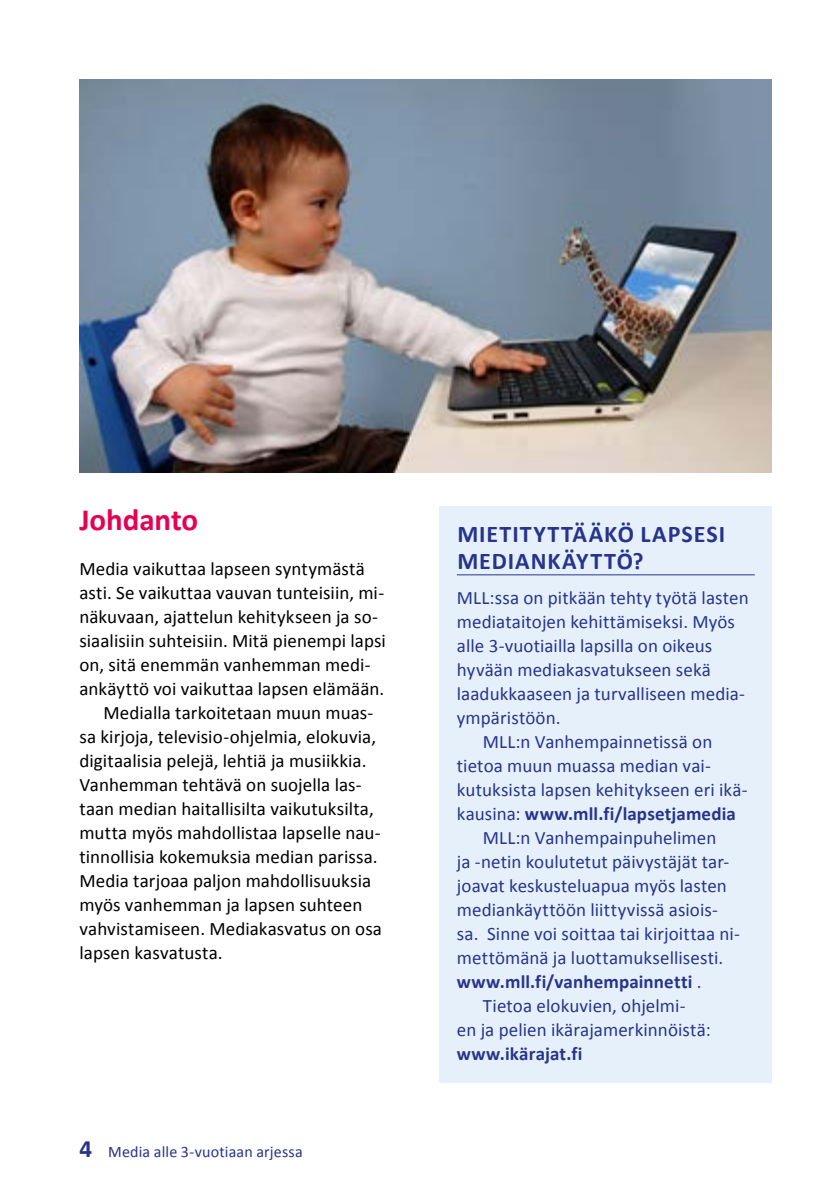
<style>
.page{position:relative;width:840px;height:1191px;background:#fff}
.page>*{position:absolute;margin:0;border:0;box-sizing:border-box;transform-origin:0 0}
.t1{font:700 31px "Calibri";color:#e50054}
.t2{font:700 24px/27px "Calibri";letter-spacing:.04em;color:#28348b}
.t3{font:19px "Calibri";letter-spacing:.005em;color:#000}
.t4{font:19px "Calibri";letter-spacing:.005em;color:#28348b}
.t5{font:700 19px "Calibri";letter-spacing:.01em;color:#28348b}
.t6{font:16px "Calibri";letter-spacing:.01em;color:#28348b}
.s1{font-weight:700;font-size:25px}
.s2{font-weight:400}
</style>
<div class="page">
<div style="left:439px;top:506px;width:332px;height:577px;background:#e6f0fb"></div>
<hr style="left:456px;top:574px;width:298px;height:1px;background:#28348b">
<img style="left:79px;top:79px;width:692px;height:393px">
<h1 class="t1" style="left:79px;top:500px;width:120px">Johdanto</h1>
<p class="t3" style="left:79px;top:557px;width:287px">Media vaikuttaa lapseen syntymästä</p>
<p class="t3" style="left:79px;top:581px;width:306px">asti. Se vaikuttaa vauvan tunteisiin, mi-</p>
<p class="t3" style="left:79px;top:605px;width:300px">näkuvaan, ajattelun kehitykseen ja so-</p>
<p class="t3" style="left:79px;top:629px;width:308px">siaalisiin suhteisiin. Mitä pienempi lapsi</p>
<p class="t3" style="left:79px;top:653px;width:292px">on, sitä enemmän vanhemman medi-</p>
<p class="t3" style="left:79px;top:677px;width:306px">ankäyttö voi vaikuttaa lapsen elämään.</p>
<p class="t3" style="left:103px;top:701px;width:271px">Medialla tarkoitetaan muun muas-</p>
<p class="t3" style="left:79px;top:725px;width:298px">sa kirjoja, televisio-ohjelmia, elokuvia,</p>
<p class="t3" style="left:79px;top:749px;width:288px">digitaalisia pelejä, lehtiä ja musiikkia.</p>
<p class="t3" style="left:79px;top:773px;width:283px">Vanhemman tehtävä on suojella las-</p>
<p class="t3" style="left:79px;top:797px;width:296px">taan median haitallisilta vaikutuksilta,</p>
<p class="t3" style="left:79px;top:821px;width:302px">mutta myös mahdollistaa lapselle nau-</p>
<p class="t3" style="left:79px;top:845px;width:299px">tinnollisia kokemuksia median parissa.</p>
<p class="t3" style="left:79px;top:869px;width:293px">Media tarjoaa paljon mahdollisuuksia</p>
<p class="t3" style="left:79px;top:893px;width:284px">myös vanhemman ja lapsen suhteen</p>
<p class="t3" style="left:79px;top:917px;width:304px">vahvistamiseen. Mediakasvatus on osa</p>
<p class="t3" style="left:79px;top:941px;width:145px">lapsen kasvatusta.</p>
<p class="t6" style="left:79px;top:1141px;width:225px"><span class="s1">4</span> Media alle 3-vuotiaan arjessa</p>
<p class="t2" style="left:457px;top:519px;width:269px">Mietityttääkö lapsesi mediankäyttö?</p>
<p class="t4" style="left:456px;top:586px;width:293px">MLL:ssa on pitkään tehty työtä lasten</p>
<p class="t4" style="left:456px;top:610px;width:279px">mediataitojen kehittämiseksi. Myös</p>
<p class="t4" style="left:456px;top:634px;width:257px">alle 3-vuotiailla lapsilla on oikeus</p>
<p class="t4" style="left:456px;top:658px;width:255px">hyvään mediakasvatukseen sekä</p>
<p class="t4" style="left:456px;top:682px;width:289px">laadukkaaseen ja turvalliseen media-</p>
<p class="t4" style="left:456px;top:706px;width:105px">ympäristöön.</p>
<p class="t4" style="left:482px;top:730px;width:231px">MLL:n Vanhempainnetissä on</p>
<p class="t4" style="left:456px;top:754px;width:255px">tietoa muun muassa median vai-</p>
<p class="t4" style="left:456px;top:778px;width:292px">kutuksista lapsen kehitykseen eri ikä-</p>
<p class="t5" style="left:456px;top:802px;width:280px"><span class="s2">kausina:</span> www.mll.fi/lapsetjamedia</p>
<p class="t4" style="left:482px;top:826px;width:235px">MLL:n Vanhempainpuhelimen</p>
<p class="t4" style="left:456px;top:850px;width:274px">ja -netin koulutetut päivystäjät tar-</p>
<p class="t4" style="left:456px;top:874px;width:271px">joavat keskusteluapua myös lasten</p>
<p class="t4" style="left:456px;top:898px;width:262px">mediankäyttöön liittyvissä asiois-</p>
<p class="t4" style="left:456px;top:922px;width:284px">sa. Sinne voi soittaa tai kirjoittaa ni-</p>
<p class="t4" style="left:456px;top:946px;width:268px">mettömänä ja luottamuksellisesti.</p>
<p class="t5" style="left:456px;top:970px;width:246px">www.mll.fi/vanhempainnetti <span class="s2">.</span></p>
<p class="t4" style="left:482px;top:994px;width:204px">Tietoa elokuvien, ohjelmi-</p>
<p class="t4" style="left:456px;top:1018px;width:255px">en ja pelien ikärajamerkinnöistä:</p>
<p class="t5" style="left:456px;top:1042px;width:127px">www.ikärajat.fi</p>
</div>
